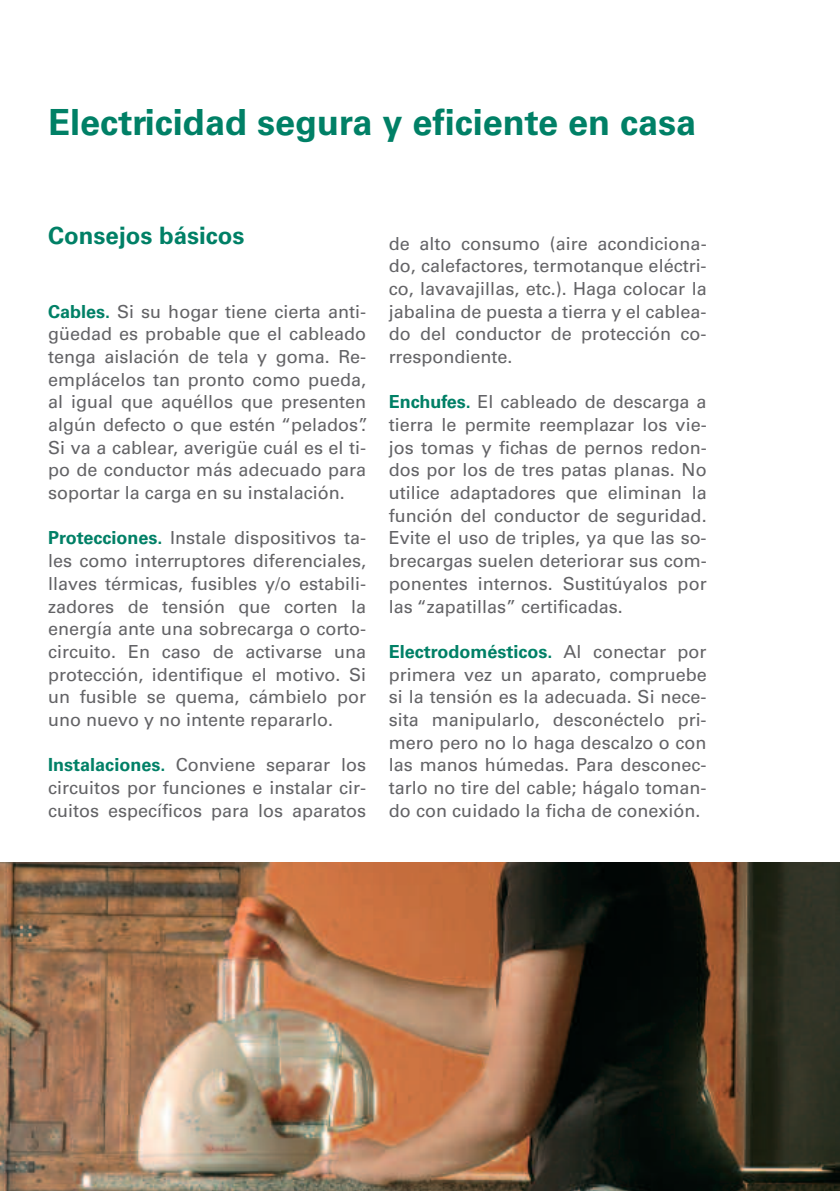
<style>
.page{position:relative;width:840px;height:1191px;background:#fff}
.page>*{position:absolute;margin:0;border:0;box-sizing:border-box;transform-origin:0 0}
.t1{font:700 36px "Univers";color:#008066}
.t2{font:700 24px "Univers";color:#008066}
.t3{font:18px/22.6px "Univers";color:#636366;text-align:justify}
.s1{font-weight:700;color:#008066}
</style>
<div class="page">
<img style="left:0;top:862px;width:839px;height:329px">
<h1 class="t1" style="left:48px;top:109px;width:649px">Electricidad segura y eficiente en casa</h1>
<h2 class="t2" style="left:48px;top:227px;width:198px">Consejos básicos</h2>
<p class="t3" style="left:48px;top:301px;width:321px;text-align:left"><span class="s1">Cables.</span> Si su hogar tiene cierta anti&shy;güedad es probable que el cableado tenga aislación de tela y goma. Re&shy;emplácelos tan pronto como pueda, al igual que aquéllos que presenten algún defecto o que estén “pelados”.<br>Si va a cablear, averigüe cuál es el ti&shy;po de conductor más adecuado para soportar la carga en su instalación.</p>
<p class="t3" style="left:48px;top:528px;width:319px"><span class="s1">Protecciones.</span> Instale dispositivos ta&shy;les como interruptores diferenciales, llaves térmicas, fusibles y/o estabili&shy;zadores de tensión que corten la energía ante una sobrecarga o corto&shy;circuito. En caso de activarse una protección, identifique el motivo. Si un fusible se quema, cámbielo por uno nuevo y no intente repararlo.</p>
<p class="t3" style="left:48px;top:755px;width:319px"><span class="s1">Instalaciones.</span> Conviene separar los circuitos por funciones e instalar cir&shy;cuitos específicos para los aparatos</p>
<p class="t3" style="left:388px;top:233px;width:319px">de alto consumo (aire acondiciona&shy;do, calefactores, termotanque eléctri&shy;co, lavavajillas, etc.). Haga colocar la jabalina de puesta a tierra y el cablea&shy;do del conductor de protección co&shy;rrespondiente.</p>
<p class="t3" style="left:388px;top:392px;width:319px"><span class="s1">Enchufes.</span> El cableado de descarga a tierra le permite reemplazar los vie&shy;jos tomas y fichas de pernos redon&shy;dos por los de tres patas planas. No utilice adaptadores que eliminan la función del conductor de seguridad.<br>Evite el uso de triples, ya que las so&shy;brecargas suelen deteriorar sus com&shy;ponentes internos. Sustitúyalos por las “zapatillas” certificadas.</p>
<p class="t3" style="left:388px;top:642px;width:319px"><span class="s1">Electrodomésticos.</span> Al conectar por primera vez un aparato, compruebe si la tensión es la adecuada. Si nece&shy;sita manipularlo, desconéctelo pri&shy;mero pero no lo haga descalzo o con las manos húmedas. Para desconec&shy;tarlo no tire del cable; hágalo toman&shy;do con cuidado la ficha de conexión.</p>
</div>
